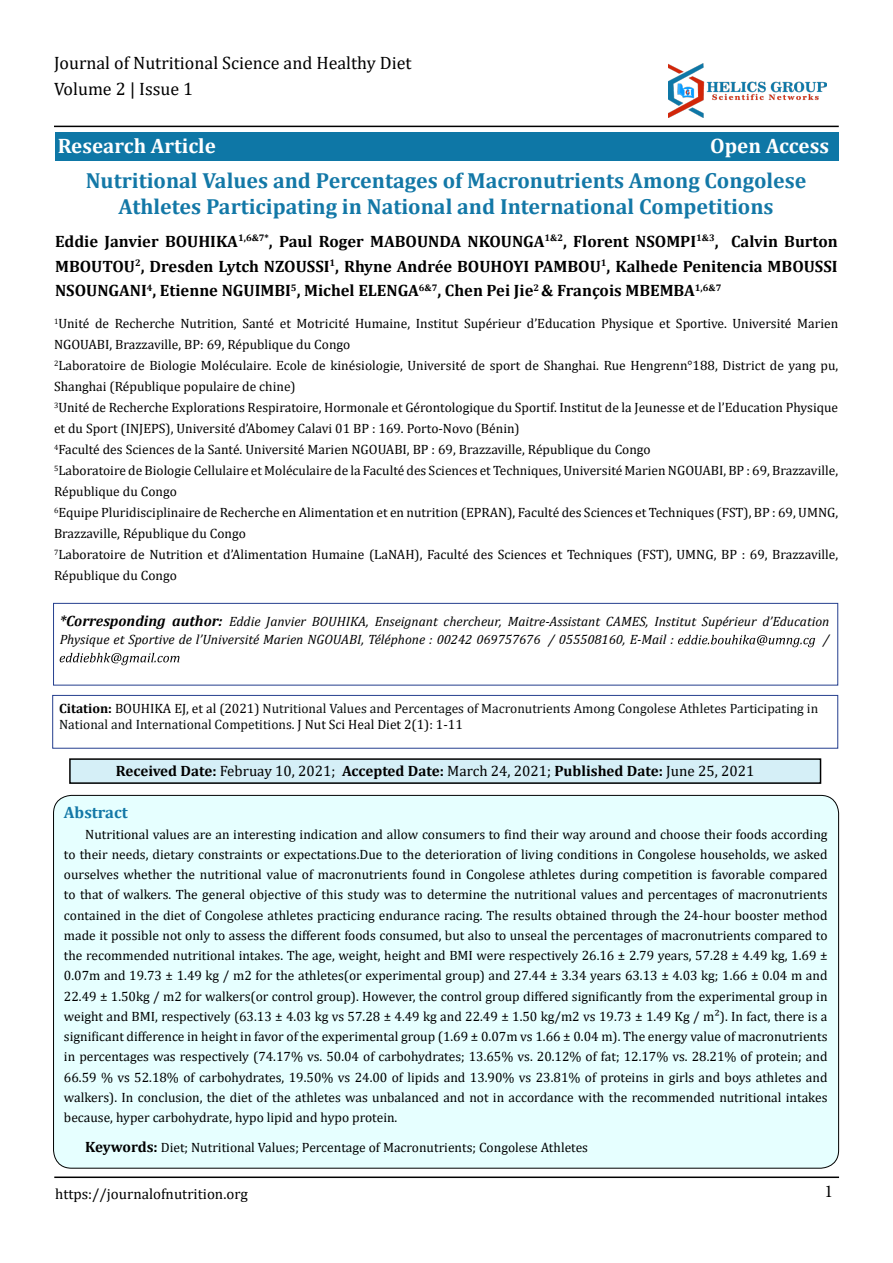
<style>
.page{position:relative;width:893px;height:1263px;background:#fff}
.page>*{position:absolute;margin:0;border:0;box-sizing:border-box;transform-origin:0 0}
.t1{font:700 21.9px/26.2px "Cambria";color:#1378a7;text-align:center}
.t2{font:700 21px "Cambria";color:#fff}
.t3{font:18px "Cambria";color:#000}
.t4{font:18px "Minion Pro";color:#000}
.t5{font:700 16.5px/24.8px "Cambria";color:#000;text-align:justify}
.t6{font:700 16.5px "Cambria";color:#1378a7}
.t7{font:700 15px "Cambria";color:#000}
.t8{font:15px "Cambria";color:#000}
.t9{font:13.5px/20.2px "Cambria";color:#000}
.t10{font:italic 13.5px/18px "Cambria";color:#000}
.t11{font:13.5px/16.2px "Cambria";color:#090e0e}
.s1{font-weight:700;font-size:15px}
.s2{font-weight:700;color:#000}
.s3{color:#000}
.s4{font-weight:400}
</style>
<div class="page">
<div style="left:55px;top:133px;width:783px;height:28px;background:#0e77a6"></div>
<hr style="left:54px;top:126px;width:785px;height:1px;background:#000">
<hr style="left:54px;top:1176px;width:785px;height:2px;background:#000">
<div style="left:70px;top:759px;width:750px;height:24px;background:#d5eff7"></div>
<div style="left:69px;top:758px;width:752px;height:26px;border:2px solid #000"></div>
<div style="left:54px;top:795px;width:785px;height:373px;background:#e6ffff;border-radius:18px"></div>
<div style="left:53px;top:603px;width:785px;height:82px;border:1px solid #253f8e"></div>
<svg style="left:678px;top:635px;width:137px;height:12px"></svg>
<svg style="left:60px;top:653px;width:119px;height:12px"></svg>
<div style="left:52px;top:695px;width:786px;height:53px;border:1px solid #253f8e"></div>
<img style="left:668px;top:63px;width:158px;height:54px">
<h3 class="t3" style="left:54px;top:53px;width:359px">Journal of Nutritional Science and Healthy Diet</h3>
<p class="t3" style="left:54px;top:78px;width:141px">Volume 2 | Issue 1</p>
<p class="t2" style="left:58px;top:131px;width:160px">Research Article</p>
<p class="t1" style="left:86px;top:166px;width:722px">Nutritional Values and Percentages of Macronutrients Among Congolese<br>Athletes Participating in National and International Competitions</p>
<p class="t5" style="left:55px;top:228px;width:784px">Eddie Janvier BOUHIKA<sup>1,6&amp;7*</sup>, Paul Roger MABOUNDA NKOUNGA<sup>1&amp;2</sup>, Florent NSOMPI<sup>1&amp;3</sup>, Calvin Burton MBOUTOU<sup>2</sup>, Dresden Lytch NZOUSSI<sup>1</sup>, Rhyne Andrée BOUHOYI PAMBOU<sup>1</sup>, Kalhede Penitencia MBOUSSI NSOUNGANI<sup>4</sup>, Etienne NGUIMBI<sup>5</sup>, Michel ELENGA<sup>6&amp;7</sup>, Chen Pei Jie<sup>2</sup> &amp; François MBEMBA<sup>1,6&amp;7</sup></p>
<p class="t9" style="left:54px;top:313px;width:786px;line-height:21px"><sup>1</sup>Unité de Recherche Nutrition, Santé et Motricité Humaine, Institut Supérieur d’Education Physique et Sportive. Université Marien<br>NGOUABI, Brazzaville, BP: 69, République du Congo</p>
<p class="t9" style="left:54px;top:355px;width:786px;line-height:21px"><sup>2</sup>Laboratoire de Biologie Moléculaire. Ecole de kinésiologie, Université de sport de Shanghai. Rue Hengrenn°188, District de yang pu,<br>Shanghai (République populaire de chine)</p>
<p class="t9" style="left:54px;top:397px;width:786px;line-height:21px"><sup>3</sup>Unité de Recherche Explorations Respiratoire, Hormonale et Gérontologique du Sportif. Institut de la Jeunesse et de l’Education Physique et du Sport (INJEPS), Université d’Abomey Calavi 01 BP : 169. Porto-Novo (Bénin)</p>
<p class="t9" style="left:54px;top:440px;width:598px"><sup>4</sup>Faculté des Sciences de la Santé. Université Marien NGOUABI, BP : 69, Brazzaville, République du Congo</p>
<p class="t9" style="left:54px;top:460px;width:786px;line-height:21px"><sup>5</sup>Laboratoire de Biologie Cellulaire et Moléculaire de la Faculté des Sciences et Techniques, Université Marien NGOUABI, BP : 69, Brazzaville,<br>République du Congo</p>
<p class="t9" style="left:54px;top:502px;width:786px;line-height:21px"><sup>6</sup>Equipe Pluridisciplinaire de Recherche en Alimentation et en nutrition (EPRAN), Faculté des Sciences et Techniques (FST), BP : 69, UMNG,<br>Brazzaville, République du Congo</p>
<p class="t9" style="left:54px;top:544px;width:786px;line-height:21px"><sup>7</sup>Laboratoire de Nutrition et d’Alimentation Humaine (LaNAH), Faculté des Sciences et Techniques (FST), UMNG, BP : 69, Brazzaville,<br>République du Congo</p>
<h2 class="t2" style="left:710px;top:131px;width:120px">Open Access</h2>
<p class="t10" style="left:60px;top:612px;width:771px"><span class="s1">*Corresponding author:</span> Eddie Janvier BOUHIKA, Enseignant chercheur, Maitre-Assistant CAMES, Institut Supérieur d’Education<br>Physique et Sportive de l’Université Marien NGOUABI, Téléphone : 00242 069757676 / 055508160, E-Mail :</p>
<p class="t10" style="left:823px;top:630px;width:8px">/</p>
<p class="t11" style="left:59px;top:700px;width:761px"><span class="s2">Citation:</span> <span class="s3">BOUHIKA EJ, et al (2021)</span> Nutritional Values and Percentages of Macronutrients Among Congolese Athletes Participating in<br>National and International Competitions<span class="s3">. J Nut Sci Heal Diet 2(1): 1-11</span></p>
<p class="t7" style="left:116px;top:760px;width:640px">Received Date: <span class="s4">Februay 10, 2021;</span> Accepted Date: <span class="s4">March 24, 2021;</span> Published Date: <span class="s4">June 25, 2021</span></p>
<p class="t6" style="left:64px;top:801px;width:65px">Abstract</p>
<p class="t9" style="left:64px;top:824px;width:765px;text-align:justify;text-indent:21px">Nutritional values are an interesting indication and allow consumers to find their way around and choose their foods according to their needs, dietary constraints or expectations.Due to the deterioration of living conditions in Congolese households, we asked ourselves whether the nutritional value of macronutrients found in Congolese athletes during competition is favorable compared to that of walkers. The general objective of this study was to determine the nutritional values and percentages of macronutrients contained in the diet of Congolese athletes practicing endurance racing. The results obtained through the 24-hour booster method made it possible not only to assess the different foods consumed, but also to unseal the percentages of macronutrients compared to the recommended nutritional intakes. The age, weight, height and BMI were respectively 26.16 ± 2.79 years, 57.28 ± 4.49 kg, 1.69 ± 0.07m and 19.73 ± 1.49 kg / m2 for the athletes(or experimental group) and 27.44 ± 3.34 years 63.13 ± 4.03 kg; 1.66 ± 0.04 m and 22.49 ± 1.50kg / m2 for walkers(or control group). However, the control group differed significantly from the experimental group in weight and BMI, respectively (63.13 ± 4.03 kg vs 57.28 ± 4.49 kg and 22.49 ± 1.50 kg/m2 vs 19.73 ± 1.49 Kg / m²). In fact, there is a significant difference in height in favor of the experimental group (1.69 ± 0.07m vs 1.66 ± 0.04 m). The energy value of macronutrients in percentages was respectively (74.17% vs. 50.04 of carbohydrates; 13.65% vs. 20.12% of fat; 12.17% vs. 28.21% of protein; and 66.59 % vs 52.18% of carbohydrates, 19.50% vs 24.00 of lipids and 13.90% vs 23.81% of proteins in girls and boys athletes and walkers). In conclusion, the diet of the athletes was unbalanced and not in accordance with the recommended nutritional intakes because, hyper carbohydrate, hypo lipid and hypo protein.</p>
<p class="t9" style="left:85px;top:1137px;width:504px"><span class="s1">Keywords:</span> Diet; Nutritional Values; Percentage of Macronutrients; Congolese Athletes</p>
<p class="t8" style="left:55px;top:1184px;width:194px">https://journalofnutrition.org</p>
<p class="t4" style="left:824px;top:1179px;width:10px">1</p>
</div>
